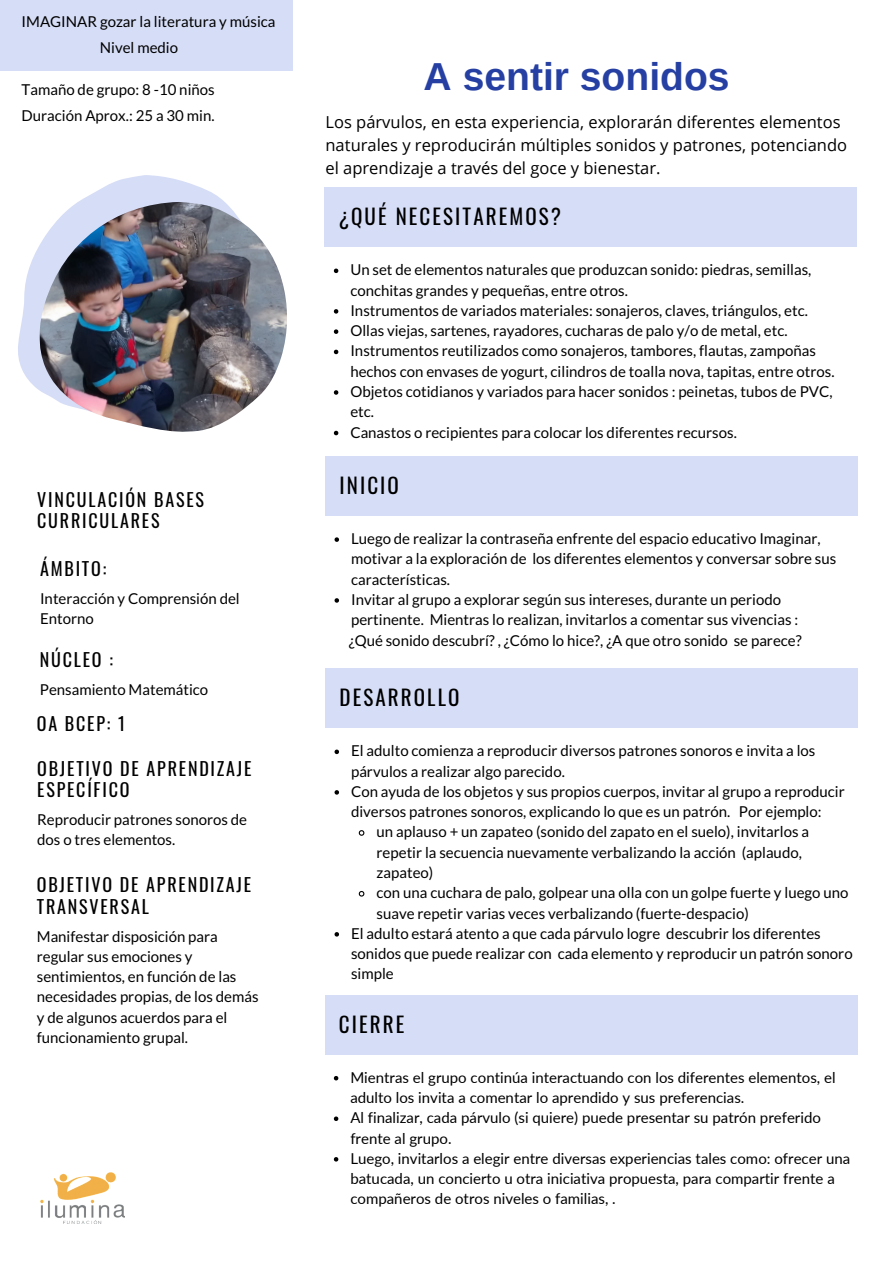
<style>
.page{position:relative;width:894px;height:1264px;background:#fff}
.page>*{position:absolute;margin:0;border:0;box-sizing:border-box;transform-origin:0 0}
.t1{font:700 39px "Arimo";color:#2540a2}
.t2{font:21px "Oswald";letter-spacing:.1em;color:#000}
.t3{font:18px/21.5px "Oswald";letter-spacing:.1em;color:#000}
.t4{font:16.5px/22.5px "Open Sans";color:#000}
.t5{font:15px/20.2px "Lato";color:#000}
</style>
<div class="page">
<svg style="left:334px;top:268px;width:4px;height:5px"></svg>
<svg style="left:334px;top:309px;width:4px;height:4px"></svg>
<svg style="left:334px;top:329px;width:4px;height:5px"></svg>
<svg style="left:334px;top:350px;width:4px;height:4px"></svg>
<svg style="left:334px;top:390px;width:4px;height:5px"></svg>
<svg style="left:334px;top:431px;width:4px;height:4px"></svg>
<div style="left:325px;top:188px;width:531px;height:59px;background:#d6ddf6"></div>
<svg style="left:18px;top:175px;width:207px;height:213px"></svg>
<img style="left:37px;top:202px;width:250px;height:230px">
<svg style="left:334px;top:537px;width:5px;height:5px"></svg>
<svg style="left:334px;top:598px;width:5px;height:4px"></svg>
<div style="left:325px;top:456px;width:532px;height:59px;background:#d6ddf6"></div>
<svg style="left:334px;top:749px;width:5px;height:5px"></svg>
<svg style="left:334px;top:790px;width:5px;height:4px"></svg>
<svg style="left:358px;top:830px;width:7px;height:6px"></svg>
<svg style="left:358px;top:891px;width:7px;height:6px"></svg>
<svg style="left:334px;top:932px;width:5px;height:4px"></svg>
<div style="left:325px;top:668px;width:532px;height:60px;background:#d6ddf6"></div>
<svg style="left:334px;top:1076px;width:4px;height:4px"></svg>
<svg style="left:334px;top:1116px;width:4px;height:4px"></svg>
<svg style="left:334px;top:1157px;width:4px;height:4px"></svg>
<div style="left:325px;top:995px;width:532px;height:59px;background:#d6ddf6"></div>
<div style="left:0;top:0;width:293px;height:71px;background:#d6ddf6"></div>
<img style="left:40px;top:1172px;width:84px;height:51px">
<p class="t5" style="left:22px;top:11px;width:255px">IMAGINAR gozar la literatura y música</p>
<p class="t5" style="left:100px;top:37px;width:80px">Nivel medio</p>
<p class="t5" style="left:22px;top:79px;width:194px">Tamaño de grupo: 8 -10 niños</p>
<p class="t5" style="left:22px;top:105px;width:194px">Duración Aprox.: 25 a 30 min.</p>
<p class="t3" style="left:37px;top:488px;width:168px">VINCULACIÓN BASES<br>CURRICULARES</p>
<p class="t3" style="left:40px;top:557px;width:68px">ÁMBITO:</p>
<p class="t5" style="left:40px;top:588px;width:201px">Interacción y Comprensión del<br>Entorno</p>
<p class="t3" style="left:40px;top:648px;width:75px">NÚCLEO :</p>
<p class="t5" style="left:40px;top:678px;width:170px">Pensamiento Matemático</p>
<p class="t3" style="left:37px;top:712px;width:90px">OA BCEP: 1</p>
<p class="t3" style="left:37px;top:757px;width:216px">OBJETIVO DE APRENDIZAJE<br>ESPECÍFICO</p>
<p class="t5" style="left:37px;top:809px;width:211px">Reproducir patrones sonoros de dos o tres elementos.</p>
<p class="t3" style="left:37px;top:873px;width:216px">OBJETIVO DE APRENDIZAJE<br>TRANSVERSAL</p>
<p class="t5" style="left:37px;top:925px;width:223px">Manifestar disposición para regular sus emociones y sentimientos, en función de las necesidades propias, de los demás y de algunos acuerdos para el funcionamiento grupal.</p>
<p class="t1" style="left:423px;top:55px;width:307px">A sentir sonidos</p>
<p class="t4" style="left:325px;top:111px;width:523px">Los párvulos, en esta experiencia, explorarán diferentes elementos naturales y reproducirán múltiples sonidos y patrones, potenciando el aprendizaje a través del goce y bienestar.</p>
<p class="t2" style="left:339px;top:200px;width:224px">¿QUÉ NECESITAREMOS?</p>
<p class="t5" style="left:350px;top:259px;width:462px">Un set de elementos naturales que produzcan sonido: piedras, semillas, conchitas grandes y pequeñas, entre otros.</p>
<p class="t5" style="left:350px;top:300px;width:459px">Instrumentos de variados materiales: sonajeros, claves, triángulos, etc.</p>
<p class="t5" style="left:350px;top:320px;width:438px">Ollas viejas, sartenes, rayadores, cucharas de palo y/o de metal, etc.</p>
<p class="t5" style="left:350px;top:340px;width:485px">Instrumentos reutilizados como sonajeros, tambores, flautas, zampoñas hechos con envases de yogurt, cilindros de toalla nova, tapitas, entre otros.</p>
<p class="t5" style="left:350px;top:381px;width:483px">Objetos cotidianos y variados para hacer sonidos : peinetas, tubos de PVC, etc.</p>
<p class="t5" style="left:350px;top:421px;width:388px">Canastos o recipientes para colocar los diferentes recursos.</p>
<p class="t2" style="left:339px;top:469px;width:61px">INICIO</p>
<p class="t5" style="left:351px;top:528px;width:486px">Luego de realizar la contraseña enfrente del espacio educativo Imaginar, motivar a la exploración de los diferentes elementos y conversar sobre sus características.</p>
<p class="t5" style="left:351px;top:589px;width:448px">Invitar al grupo a explorar según sus intereses, durante un periodo pertinente. Mientras lo realizan, invitarlos a comentar sus vivencias :</p>
<p class="t5" style="left:348px;top:629px;width:454px">¿Qué sonido descubrí? , ¿Cómo lo hice?, ¿A que otro sonido se parece?</p>
<p class="t2" style="left:339px;top:681px;width:121px">DESARROLLO</p>
<p class="t5" style="left:351px;top:740px;width:465px">El adulto comienza a reproducir diversos patrones sonoros e invita a los párvulos a realizar algo parecido.</p>
<p class="t5" style="left:351px;top:781px;width:495px">Con ayuda de los objetos y sus propios cuerpos, invitar al grupo a reproducir diversos patrones sonoros, explicando lo que es un patrón. Por ejemplo:</p>
<p class="t5" style="left:376px;top:821px;width:434px">un aplauso + un zapateo (sonido del zapato en el suelo), invitarlos a repetir la secuencia nuevamente verbalizando la acción (aplaudo, zapateo)</p>
<p class="t5" style="left:376px;top:882px;width:473px">con una cuchara de palo, golpear una olla con un golpe fuerte y luego uno suave repetir varias veces verbalizando (fuerte-despacio)</p>
<p class="t5" style="left:351px;top:922px;width:503px">El adulto estará atento a que cada párvulo logre descubrir los diferentes sonidos que puede realizar con cada elemento y reproducir un patrón sonoro simple</p>
<p class="t2" style="left:339px;top:1007px;width:67px">CIERRE</p>
<p class="t5" style="left:350px;top:1066px;width:486px">Mientras el grupo continúa interactuando con los diferentes elementos, el adulto los invita a comentar lo aprendido y sus preferencias.</p>
<p class="t5" style="left:350px;top:1107px;width:472px">Al finalizar, cada párvulo (si quiere) puede presentar su patrón preferido frente al grupo.</p>
<p class="t5" style="left:350px;top:1147px;width:501px">Luego, invitarlos a elegir entre diversas experiencias tales como: ofrecer una batucada, un concierto u otra iniciativa propuesta, para compartir frente a compañeros de otros niveles o familias, .</p>
</div>
